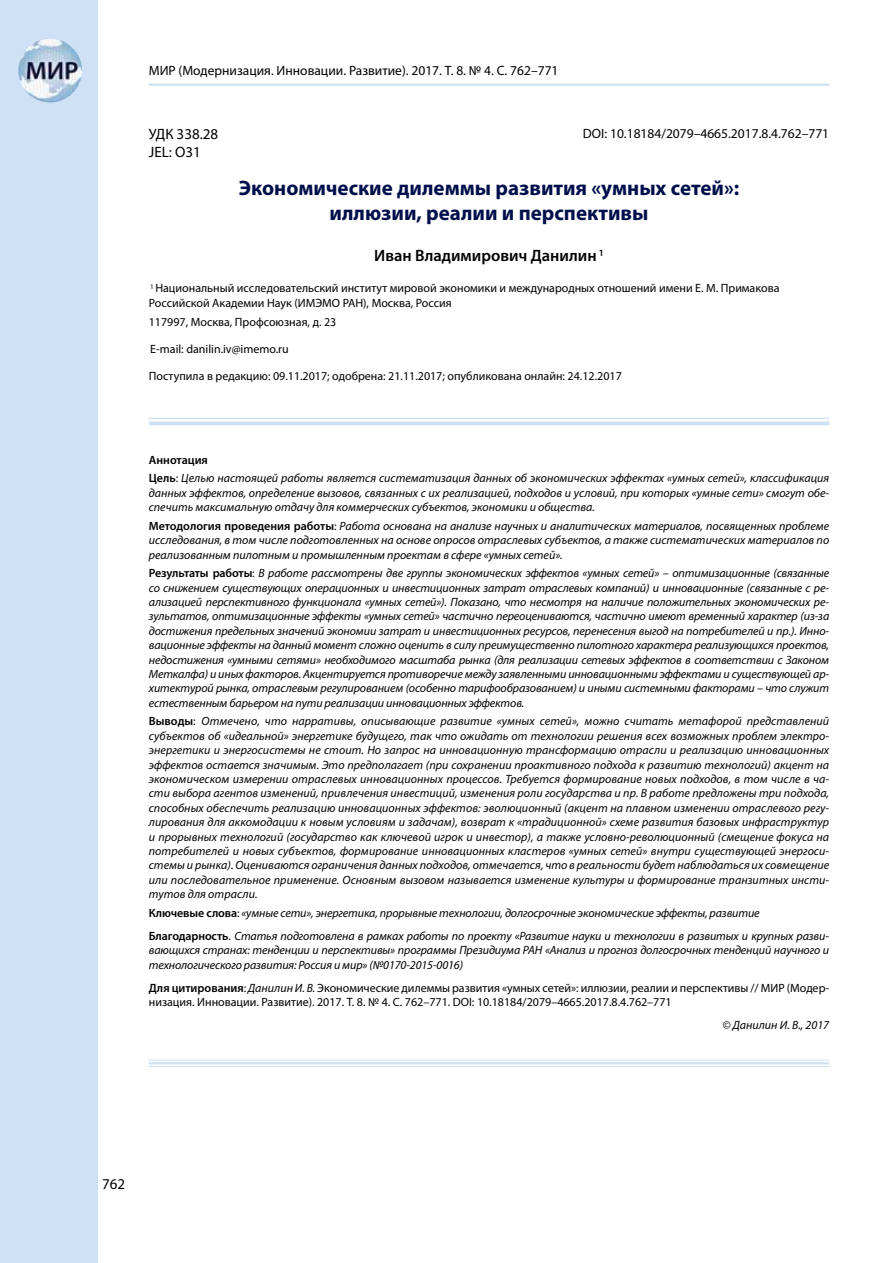
<style>
.page{position:relative;width:893px;height:1263px;background:#fff}
.page>*{position:absolute;margin:0;border:0;box-sizing:border-box;transform-origin:0 0}
.t1{font:700 21px/25.2px "Myriad Pro";color:#000f4c;text-align:center}
.t2{font:600 16.5px "Myriad Pro";color:#000}
.t3{font:15px/18px "Myriad Pro";color:#000}
.t4{font:13.5px "Myriad Pro";color:#000}
.t5{font:italic 12px/14.4px "Myriad Pro";letter-spacing:-.005em;color:#000}
.t6{font:12px/14.4px "Myriad Pro";color:#000}
.s1{font-weight:600;font-style:normal}
.s2{font-style:normal}
.s3{font-weight:600}
.s4{font-style:italic}
</style>
<div class="page">
<div style="left:0;top:0;width:97px;height:1263px;background:#cfe1f4"></div>
<img style="left:18px;top:39px;width:64px;height:63px;border-radius:32px">
<hr style="left:149px;top:84px;width:680px;height:2px;background:#d0e1ee">
<hr style="left:149px;top:1059px;width:680px;height:2px;background:#cfe1f4">
<hr style="left:149px;top:1062px;width:680px;height:2px;background:#cfe1f4">
<hr style="left:149px;top:1066px;width:680px;height:1px;background:#cfe1f4">
<hr style="left:149px;top:418px;width:680px;height:1px;background:#cfe1f4">
<svg style="left:149px;top:421px;width:680px;height:4px;background:#d4e4f5"></svg>
<p class="t4" style="left:149px;top:62px;width:411px">МИР (Модернизация. Инновации. Развитие). 2017. Т. 8. № 4. С. 762–771</p>
<p class="t3" style="left:149px;top:125px;width:71px">УДК 338.28<br>JEL: O31</p>
<p class="t4" style="left:583px;top:125px;width:248px">DOI: 10.18184/2079–4665.2017.8.4.762–771</p>
<h1 class="t1" style="left:239px;top:174px;width:502px">Экономические дилеммы развития «умных сетей»: иллюзии, реалии и перспективы</h1>
<h2 class="t2" style="left:374px;top:245px;width:231px">Иван Владимирович Данилин <sup>1</sup></h2>
<p class="t6" style="left:149px;top:281px;width:632px"><sup>1</sup> Национальный исследовательский институт мировой экономики и международных отношений имени Е. М. Примакова<br>Российской Академии Наук (ИМЭМО РАН), Москва, Россия</p>
<p class="t6" style="left:149px;top:314px;width:189px">117997, Москва, Профсоюзная, д. 23</p>
<p class="t6" style="left:150px;top:341px;width:140px">E-mail: danilin.iv@imemo.ru</p>
<p class="t6" style="left:149px;top:368px;width:474px">Поступила в редакцию: 09.11.2017; одобрена: 21.11.2017; опубликована онлайн: 24.12.2017</p>
<p class="t5" style="left:149px;top:450px;width:682px;line-height:18.6px"><span class="s1">Аннотация<br>Цель</span><span class="s2">:</span> Целью настоящей работы является систематизация данных об экономических эффектах «умных сетей», классификация</p>
<p class="t5" style="left:149px;top:485px;width:682px">данных эффектов, определение вызовов, связанных с их реализацией, подходов и условий, при которых «умные сети» смогут обе&shy;спечить максимальную отдачу для коммерческих субъектов, экономики и общества.</p>
<p class="t5" style="left:149px;top:518px;width:682px;text-align:justify"><span class="s1">Методология проведения работы</span><span class="s2">:</span> Работа основана на анализе научных и аналитических материалов, посвященных проблеме исследования, в том числе подготовленных на основе опросов отраслевых субъектов, а также систематических материалов по реализованным пилотным и промышленным проектам в сфере «умных сетей».</p>
<p class="t5" style="left:149px;top:566px;width:682px;text-align:justify"><span class="s1">Результаты работы</span><span class="s2">:</span> В работе рассмотрены две группы экономических эффектов «умных сетей» – оптимизационные (связанные со снижением существующих операционных и инвестиционных затрат отраслевых компаний) и инновационные (связанные с ре&shy;ализацией перспективного функционала «умных сетей»). Показано, что несмотря на наличие положительных экономических ре&shy;зультатов, оптимизационные эффекты «умных сетей» частично переоцениваются, частично имеют временный характер (из-за достижения предельных значений экономии затрат и инвестиционных ресурсов, перенесения выгод на потребителей и пр.). Инно&shy;вационные эффекты на данный момент сложно оценить в силу преимущественно пилотного характера реализующихся проектов, недостижения «умными сетями» необходимого масштаба рынка (для реализации сетевых эффектов в соответствии с Законом Меткалфа) и иных факторов. Акцентируется противоречие между заявленными инновационными эффектами и существующей ар&shy;хитектурой рынка, отраслевым регулированием (особенно тарифообразованием) и иными системными факторами – что служит естественным барьером на пути реализации инновационных эффектов.</p>
<p class="t5" style="left:149px;top:714px;width:682px;text-align:justify"><span class="s1">Выводы</span><span class="s2">:</span> Отмечено, что нарративы, описывающие развитие «умных сетей», можно считать метафорой представлений субъектов об «идеальной» энергетике будущего, так что ожидать от технологии решения всех возможных проблем электро&shy;энергетики и энергосистемы не стоит. Но запрос на инновационную трансформацию отрасли и реализацию инновационных эффектов остается значимым. Это предполагает (при сохранении проактивного подхода к развитию технологий) акцент на экономическом измерении отраслевых инновационных процессов. Требуется формирование новых подходов, в том числе в ча&shy;сти выбора агентов изменений, привлечения инвестиций, изменения роли государства и пр. В работе предложены три подхода, способных обеспечить реализацию инновационных эффектов: эволюционный (акцент на плавном изменении отраслевого регу&shy;лирования для аккомодации к новым условиям и задачам), возврат к «традиционной» схеме развития базовых инфраструктур и прорывных технологий (государство как ключевой игрок и инвестор), а также условно-революционный (смещение фокуса на потребителей и новых субъектов, формирование инновационных кластеров «умных сетей» внутри существующей энергоси&shy;стемы и рынка). Оцениваются ограничения данных подходов, отмечается, что в реальности будет наблюдаться их совмещение или последовательное применение. Основным вызовом называется изменение культуры и формирование транзитных инсти&shy;тутов для отрасли.</p>
<p class="t5" style="left:149px;top:901px;width:682px;line-height:23px"><span class="s1">Ключевые слова</span><span class="s2">:</span> «умные сети», энергетика, прорывные технологии, долгосрочные экономические эффекты, развитие<br><span class="s1">Благодарность</span><span class="s2">.</span> Статья подготовлена в рамках работы по проекту «Развитие науки и технологии в развитых и крупных разви-</p>
<p class="t5" style="left:149px;top:943px;width:682px">вающихся странах: тенденции и перспективы» программы Президиума РАН «Анализ и прогноз долгосрочных тенденций научного и технологического развития: Россия и мир» (№0170-2015-0016)</p>
<p class="t6" style="left:149px;top:980px;width:682px"><span class="s3">Для цитирования</span>: <span class="s4">Данилин И. В.</span> Экономические дилеммы развития «умных сетей»: иллюзии, реалии и перспективы // МИР (Модер&shy;низация. Инновации. Развитие). 2017. Т. 8. № 4. С. 762–771. DOI: 10.18184/2079–4665.2017.8.4.762–771</p>
<p class="t5" style="left:722px;top:1017px;width:108px">© Данилин И. В., 2017</p>
<p class="t3" style="left:102px;top:1175px;width:25px">762</p>
</div>
